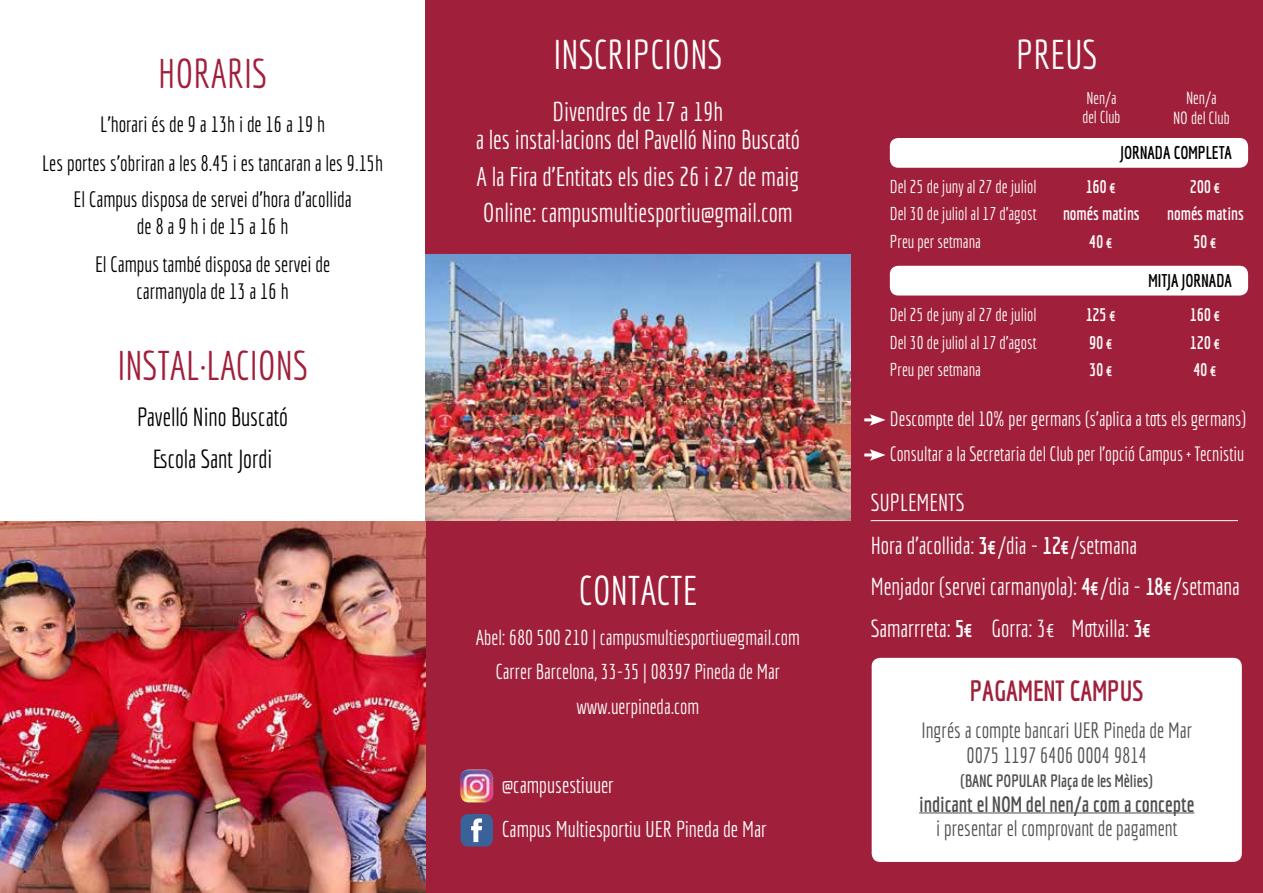
<style>
.page{position:relative;width:1263px;height:893px;background:#fff}
.page>*{position:absolute;margin:0;border:0;box-sizing:border-box;transform-origin:0 0}
.t1{font:40.5px "Economica";color:#fff;scale:.93 1}
.t2{font:40.5px "Economica";color:#a0203b;scale:.93 1}
.t3{font:700 28.5px "Economica";color:#a0203b;scale:.93 1}
.t4{font:26.4px/28.5px "Economica";color:#fff;text-align:center;scale:.93 1}
.t5{font:25.5px/41.2px "Economica";color:#000;text-align:center;scale:.93 1}
.t6{font:24px/41.4px "Economica";color:#fff;scale:.93 1}
.t7{font:23.85px "Economica";color:#fff;scale:.93 1}
.t8{font:22.2px/44.2px "Economica";color:#fff;scale:.93 1}
.t9{font:21.75px/27px "Economica";color:#000;text-align:center;scale:.93 1}
.t10{font:21.6px/24.6px "Economica";color:#504f4f;text-align:center;scale:.93 1}
.t11{font:700 21.6px "Economica";color:#504f4f;scale:.93 1}
.t12{font:21px/34.3px "Economica";color:#fff;text-align:center;scale:.93 1}
.t13{font:20.25px/34.3px "Economica";color:#fff;scale:.93 1}
.t14{font:18px/27.8px "Economica";color:#fff;text-align:justify;scale:.93 1}
.t15{font:700 18px/27.8px "Economica";color:#fff;text-align:center;scale:.93 1}
.t16{font:700 18px "Economica";color:#000;scale:.93 1}
.t17{font:700 17.4px "Economica";color:#504f4f;scale:.93 1}
.t18{font:17.25px/20.1px "Economica";color:#fff;text-align:center;scale:.93 1}
.t19{font:16.8px/19.6px "Economica";color:#fff;scale:.93 1}
.s1{font-weight:700}
</style>
<div class="page">
<div style="left:425px;top:0;width:838px;height:893px;background:#a0203b"></div>
<img style="left:0;top:522px;width:425px;height:371px">
<img style="left:425px;top:254px;width:425px;height:267px">
<img style="left:460px;top:770px;width:33px;height:32px">
<svg style="left:460px;top:814px;width:33px;height:33px"></svg>
<div style="left:890px;top:138px;width:358px;height:30px;background:#fff;border-radius:9px"></div>
<div style="left:890px;top:266px;width:358px;height:30px;background:#fff;border-radius:9px"></div>
<div style="left:872px;top:658px;width:370px;height:204px;background:#fff;border-radius:9px"></div>
<svg style="left:864px;top:414px;width:21px;height:12px"></svg>
<svg style="left:864px;top:449px;width:21px;height:12px"></svg>
<hr style="left:919px;top:813px;width:275px;height:1px;background:#504f4f">
<hr style="left:871px;top:520px;width:367px;height:1px;background:#fff">
<h1 class="t2" style="left:158px;top:50px;width:118px">HORARIS</h1>
<p class="t9" style="left:42px;top:105px;width:368px;line-height:38.1px">L’horari és de 9 a 13h i de 16 a 19 h<br>Les portes s’obriran a les 8.45 i es tancaran a les 9.15h</p>
<p class="t9" style="left:74px;top:185px;width:300px">El Campus disposa de servei d’hora d’acollida de 8 a 9 h i de 15 a 16 h</p>
<p class="t9" style="left:95px;top:250px;width:254px">El Campus també disposa de servei de carmanyola de 13 a 16 h</p>
<h1 class="t2" style="left:117px;top:342px;width:206px">INSTAL·LACIONS</h1>
<p class="t5" style="left:137px;top:396px;width:164px">Pavelló Nino Buscató<br>Escola Sant Jordi</p>
<h1 class="t1" style="left:553px;top:32px;width:183px">INSCRIPCIONS</h1>
<h1 class="t1" style="left:1016px;top:32px;width:89px">PREUS</h1>
<p class="t4" style="left:476px;top:97px;width:350px">Divendres de 17 a 19h<br>a les instal·lacions del Pavelló Nino Buscató</p>
<p class="t4" style="left:476px;top:158px;width:348px;line-height:36.6px;text-align:left">A la Fira d’Entitats els dies 26 i 27 de maig<br>Online: campusmultiesportiu@gmail.com</p>
<h1 class="t1" style="left:578px;top:568px;width:129px">CONTACTE</h1>
<p class="t12" style="left:476px;top:620px;width:350px">Abel: 680 500 210 | campusmultiesportiu@gmail.com<br>Carrer Barcelona, 33-35 | 08397 Pineda de Mar www.uerpineda.com</p>
<p class="t8" style="left:502px;top:762px;width:286px">@campusestiuuer<br>Campus Multiesportiu UER Pineda de Mar</p>
<p class="t19" style="left:1082px;top:88px;width:42px">Nen/a del Club</p>
<p class="t18" style="left:1173px;top:88px;width:62px">Nen/a<br>NO del Club</p>
<p class="t14" style="left:890px;top:172px;width:159px">Del 25 de juny al 27 de juliol Del 30 de juliol al 17 d’agost Preu per setmana</p>
<p class="t14" style="left:890px;top:300px;width:159px">Del 25 de juny al 27 de juliol Del 30 de juliol al 17 d’agost Preu per setmana</p>
<p class="t16" style="left:1120px;top:142px;width:121px">JORNADA COMPLETA</p>
<p class="t15" style="left:1063px;top:172px;width:84px">160 €<br>només matins<br>40 €</p>
<p class="t15" style="left:1167px;top:172px;width:84px">200 €<br>només matins<br>50 €</p>
<p class="t15" style="left:1086px;top:300px;width:35px;text-align:left">125 €<br>90 €<br>30 €</p>
<p class="t16" style="left:1148px;top:270px;width:91px">MITJA JORNADA</p>
<p class="t15" style="left:1190px;top:300px;width:35px;text-align:justify">160 € 120 € 40 €</p>
<p class="t13" style="left:890px;top:402px;width:384px">Descompte del 10% per germans (s’aplica a tots els germans)<br>Consultar a la Secretaria del Club per l’opció Campus + Tecnistiu</p>
<p class="t7" style="left:871px;top:489px;width:102px">SUPLEMENTS</p>
<p class="t6" style="left:871px;top:524px;width:398px">Hora d’acollida: <span class="s1">3€</span>/dia - <span class="s1">12€</span>/setmana<br>Menjador (servei carmanyola): <span class="s1">4€</span>/dia - <span class="s1">18€</span>/setmana<br>Samarrreta: <span class="s1">5€</span> Gorra: 3€ Motxilla: <span class="s1">3€</span></p>
<h2 class="t3" style="left:970px;top:674px;width:189px">PAGAMENT CAMPUS</h2>
<p class="t10" style="left:921px;top:718px;width:293px">Ingrés a compte bancari UER Pineda de Mar<br>0075 1197 6406 0004 9814</p>
<p class="t17" style="left:961px;top:771px;width:208px">(BANC POPULAR Plaça de les Mèlies)</p>
<p class="t11" style="left:919px;top:792px;width:298px">indicant el NOM del nen/a com a concepte</p>
<p class="t10" style="left:936px;top:816px;width:261px">i presentar el comprovant de pagament</p>
</div>
